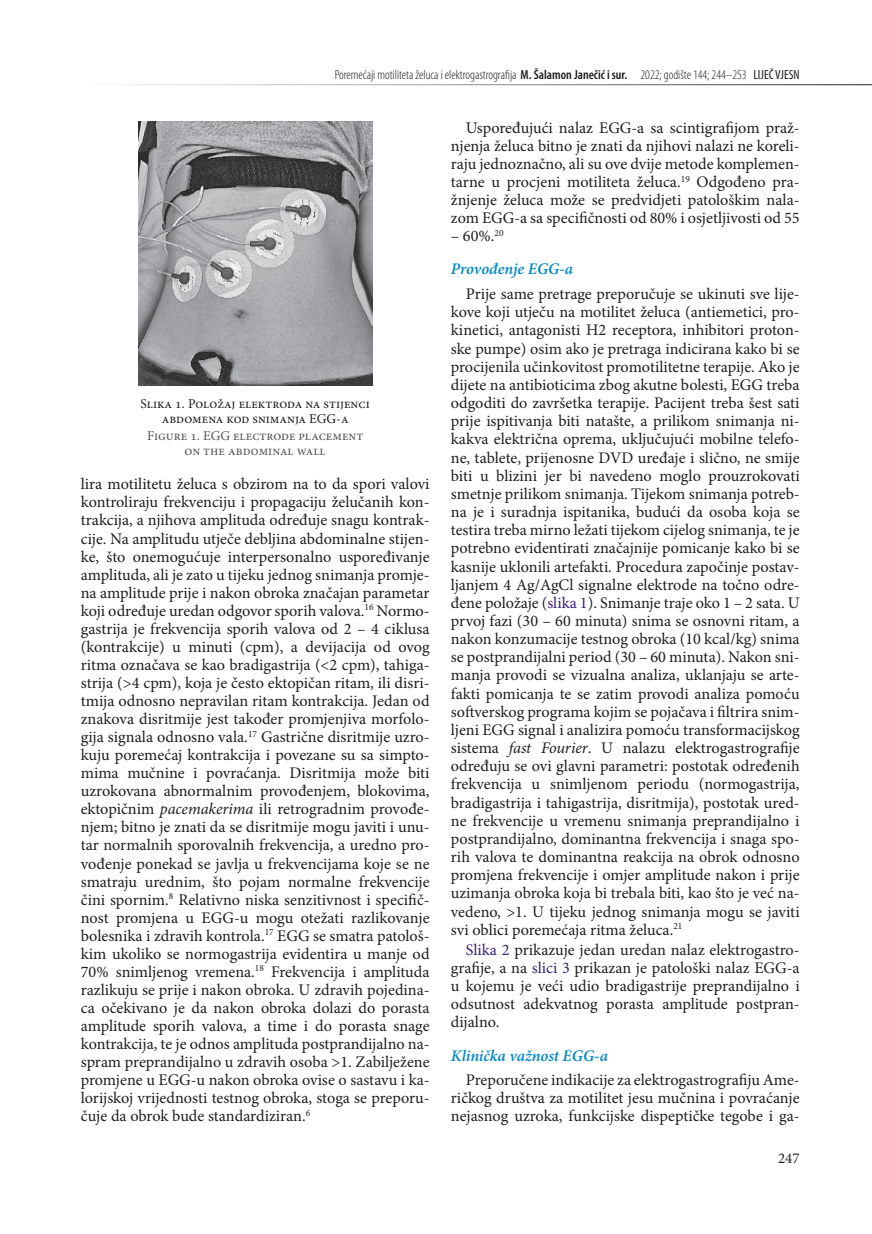
<style>
.page{position:relative;width:872px;height:1234px;background:#fff}
.page>*{position:absolute;margin:0;border:0;box-sizing:border-box;transform-origin:0 0}
.t1{font:16.2px/18px "Minion Pro";color:#1f1e1f;text-align:justify}
.t2{font:italic 600 16.2px/33.2px "Minion Pro";color:#0087c5}
.t3{font:15px "Minion Pro";color:#1f1e1f}
.t4{font:13.5px/15px "Minion Pro";color:#1f1e1f;text-align:center}
.t5{font:13.5px/15px "Minion Pro";color:#565557;text-align:center}
.t6{font:300 condensed 13.2px "Myriad Pro";color:#1f1e1f}
.s1{font-weight:600}
.s2{font-weight:400}
.s3{font-style:italic}
.s4{font-weight:400;font-style:normal;color:#1f1e1f}
.s5{color:#371d7c}
</style>
<div class="page">
<hr style="left:81px;top:84px;width:791px;height:1px;background:#1f1e1f">
<img style="left:138px;top:121px;width:234px;height:264px">
<p class="t6" style="left:335px;top:67px;width:466px">Poremećaji motiliteta želuca i elektrogastrografija <span class="s1">M. Šalamon Janečić i sur.</span> 2022; godište 144; 244–253 <span class="s2">LIJEČ VJESN</span></p>
<p class="t4" style="left:141px;top:396px;width:231px">Slika 1. Položaj elektroda na stijenci abdomena kod snimanja EGG-a</p>
<p class="t5" style="left:147px;top:428px;width:218px">Figure 1. EGG electrode placement on the abdominal wall</p>
<p class="t1" style="left:81px;top:475px;width:350px">lira motilitetu želuca s obzirom na to da spori valovi kontroliraju frekvenciju i propagaciju želučanih kon&shy;trakcija, a njihova amplituda određuje snagu kontrak&shy;cije. Na amplitudu utječe debljina abdominalne stijen&shy;ke, što onemogućuje interpersonalno uspoređivanje amplituda, ali je zato u tijeku jednog snimanja promje&shy;na amplitude prije i nakon obroka značajan parametar koji određuje uredan odgovor sporih valova.<sup>16</sup> Normo&shy;gastrija je frekvencija sporih valova od 2 – 4 ciklusa (kontrakcije) u minuti (cpm), a devijacija od ovog ritma označava se kao bradigastrija (&lt;2 cpm), tahiga&shy;strija (&gt;4 cpm), koja je često ektopičan ritam, ili disri&shy;tmija odnosno nepravilan ritam kontrakcija. Jedan od znakova disritmije jest također promjenjiva morfolo&shy;gija signala odnosno vala.<sup>17</sup> Gastrične disritmije uzro&shy;kuju poremećaj kontrakcija i povezane su sa simpto&shy;mima mučnine i povraćanja. Disritmija može biti uzrokovana abnormalnim provođenjem, blokovima, ektopičnim <span class="s3">pacemakerima</span> ili retrogradnim provođe&shy;njem; bitno je znati da se disritmije mogu javiti i unu&shy;tar normalnih sporovalnih frekvencija, a uredno pro&shy;vođenje ponekad se javlja u frekvencijama koje se ne smatraju urednim, što pojam normalne frekvencije čini spornim.<sup>8</sup> Relativno niska senzitivnost i specifič&shy;nost promjena u EGG-u mogu otežati razlikovanje bolesnika i zdravih kontrola.<sup>17</sup> EGG se smatra patološ&shy;kim ukoliko se normogastrija evidentira u manje od 70% snimljenog vremena.<sup>18</sup> Frekvencija i amplituda razlikuju se prije i nakon obroka. U zdravih pojedina&shy;ca očekivano je da nakon obroka dolazi do porasta amplitude sporih valova, a time i do porasta snage kontrakcija, te je odnos amplituda postprandijalno na&shy;spram preprandijalno u zdravih osoba &gt;1. Zabilježene promjene u EGG-u nakon obroka ovise o sastavu i ka&shy;lorijskoj vrijednosti testnog obroka, stoga se preporu&shy;čuje da obrok bude standardiziran.<sup>6</sup></p>
<p class="t1" style="left:451px;top:119px;width:350px;text-indent:15px">Uspoređujući nalaz EGG-a sa scintigrafijom praž&shy;njenja želuca bitno je znati da njihovi nalazi ne koreli&shy;raju jednoznačno, ali su ove dvije metode komplemen&shy;tarne u procjeni motiliteta želuca.<sup>19</sup> Odgođeno pra&shy;žnjenje želuca može se predvidjeti patološkim nala&shy;zom EGG-a sa specifičnosti od 80% i osjetljivosti od 55</p>
<p class="t2" style="left:451px;top:219px;width:124px"><span class="s4">– 60%.</span><sup>20<br></sup>Provođenje EGG-a</p>
<p class="t1" style="left:451px;top:285px;width:350px;text-indent:15px">Prije same pretrage preporučuje se ukinuti sve lije&shy;kove koji utječu na motilitet želuca (antiemetici, pro&shy;kinetici, antagonisti H2 receptora, inhibitori proton&shy;ske pumpe) osim ako je pretraga indicirana kako bi se procijenila učinkovitost promotilitetne terapije. Ako je dijete na antibioticima zbog akutne bolesti, EGG treba odgoditi do završetka terapije. Pacijent treba šest sati prije ispitivanja biti natašte, a prilikom snimanja ni&shy;kakva električna oprema, uključujući mobilne telefo&shy;ne, tablete, prijenosne DVD uređaje i slično, ne smije biti u blizini jer bi navedeno moglo prouzrokovati smetnje prilikom snimanja. Tijekom snimanja potreb&shy;na je i suradnja ispitanika, budući da osoba koja se testira treba mirno ležati tijekom cijelog snimanja, te je potrebno evidentirati značajnije pomicanje kako bi se kasnije uklonili artefakti. Procedura započinje postav&shy;ljanjem 4 Ag/AgCl signalne elektrode na točno odre&shy;đene položaje (<span class="s5">slika 1</span>). Snimanje traje oko 1 – 2 sata. U prvoj fazi (30 – 60 minuta) snima se osnovni ritam, a nakon konzumacije testnog obroka (10 kcal/kg) snima se postprandijalni period (30 – 60 minuta). Nakon sni&shy;manja provodi se vizualna analiza, uklanjaju se arte&shy;fakti pomicanja te se zatim provodi analiza pomoću softverskog programa kojim se pojačava i filtrira snim&shy;ljeni EGG signal i analizira pomoću transformacijskog sistema <span class="s3">fast Fourier</span>. U nalazu elektrogastrografije određuju se ovi glavni parametri: postotak određenih frekvencija u snimljenom periodu (normogastrija, bradigastrija i tahigastrija, disritmija), postotak ured&shy;ne frekvencije u vremenu snimanja preprandijalno i postprandijalno, dominantna frekvencija i snaga spo&shy;rih valova te dominantna reakcija na obrok odnosno promjena frekvencije i omjer amplitude nakon i prije uzimanja obroka koja bi trebala biti, kao što je već na&shy;vedeno, &gt;1. U tijeku jednog snimanja mogu se javiti svi oblici poremećaja ritma želuca.<sup>21</sup></p>
<p class="t1" style="left:451px;top:940px;width:350px;text-indent:15px"><span class="s5">Slika 2</span> prikazuje jedan uredan nalaz elektrogastro&shy;grafije, a na <span class="s5">slici 3</span> prikazan je patološki nalaz EGG-a u kojemu je veći udio bradigastrije preprandijalno i odsutnost adekvatnog porasta amplitude postpran&shy;dijalno.</p>
<p class="t2" style="left:451px;top:1038px;width:159px">Klinička važnost EGG-a</p>
<p class="t1" style="left:451px;top:1070px;width:350px;text-indent:15px">Preporučene indikacije za elektrogastrografiju Ame&shy;ričkog društva za motilitet jesu mučnina i povraćanje nejasnog uzroka, funkcijske dispeptičke tegobe i ga-</p>
<p class="t3" style="left:778px;top:1147px;width:23px">247</p>
</div>
